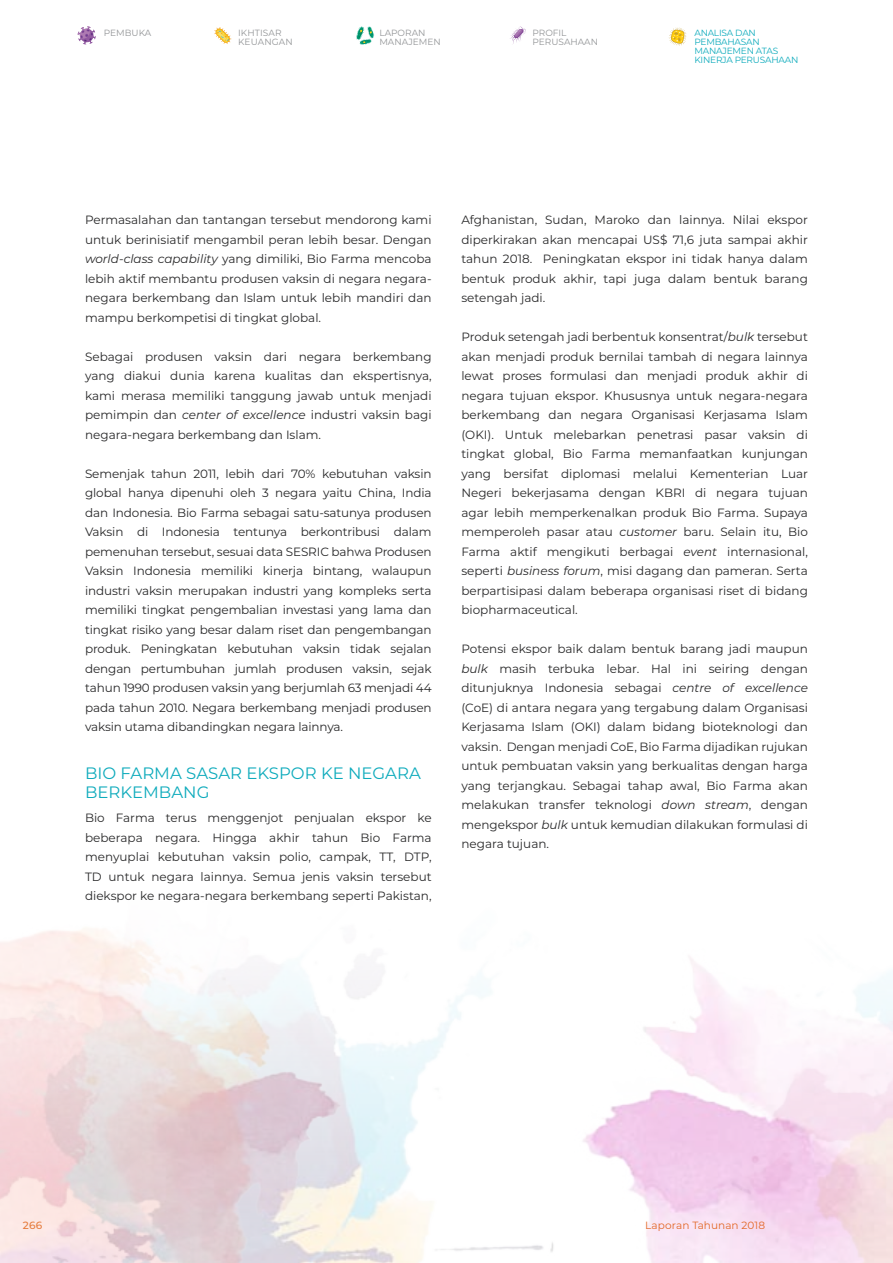
<style>
.page{position:relative;width:893px;height:1263px;background:#fff}
.page>*{position:absolute;margin:0;border:0;box-sizing:border-box;transform-origin:0 0}
.t1{font:16.5px/19.5px "Montserrat";color:#0eabbc}
.t2{font:12px/19.5px "Montserrat";color:#282829;text-align:justify}
.t3{font:10.5px "Montserrat";letter-spacing:.005em;color:#e36725}
.t4{font:500 10.5px "Montserrat";color:#e67c3d}
.t5{font:9px/9px "Montserrat";color:#939597}
.t6{font:9px/9px "Montserrat";letter-spacing:-.025em;color:#0eabbc}
.s1{font-style:italic}
</style>
<div class="page">
<svg style="left:78px;top:26px;width:18px;height:19px"></svg>
<svg style="left:214px;top:27px;width:17px;height:17px"></svg>
<svg style="left:356px;top:26px;width:18px;height:19px"></svg>
<svg style="left:510px;top:27px;width:16px;height:17px"></svg>
<svg style="left:669px;top:28px;width:17px;height:18px"></svg>
<p class="t5" style="left:104px;top:28px;width:49px">PEMBUKA</p>
<p class="t5" style="left:379px;top:28px;width:33px">Laporan<br>Mana</p>
<p class="t5" style="left:238px;top:28px;width:56px">IKHTISAR<br>KEUANGAN</p>
<p class="t5" style="left:408px;top:37px;width:12px">jemen</p>
<p class="t5" style="left:532px;top:28px;width:67px">Profil<br>PERUSAHAAN</p>
<p class="t6" style="left:694px;top:28px;width:105px">ANALISA DAN<br>PEMBAHASAN<br>MANAJEMEN ATAS<br>KINERJA PERUSAHAAN</p>
<p class="t2" style="left:85px;top:210px;width:348px">Permasalahan dan tantangan tersebut mendorong kami untuk berinisiatif mengambil peran lebih besar. Dengan <span class="s1">world-class capability</span> yang dimiliki, Bio Farma mencoba lebih aktif membantu produsen vaksin di negara negara&shy;negara berkembang dan Islam untuk lebih mandiri dan mampu berkompetisi di tingkat global.</p>
<p class="t2" style="left:85px;top:346px;width:348px">Sebagai produsen vaksin dari negara berkembang yang diakui dunia karena kualitas dan ekspertisnya, kami merasa memiliki tanggung jawab untuk menjadi pemimpin dan <span class="s1">center of excellence</span> industri vaksin bagi negara-negara berkembang dan Islam.</p>
<p class="t2" style="left:85px;top:463px;width:348px">Semenjak tahun 2011, lebih dari 70% kebutuhan vaksin global hanya dipenuhi oleh 3 negara yaitu China, India dan Indonesia. Bio Farma sebagai satu-satunya produsen Vaksin di Indonesia tentunya berkontribusi dalam pemenuhan tersebut, sesuai data SESR</p>
<p class="t2" style="left:85px;top:541px;width:348px;text-indent:232px">IC bahwa Produsen Vaksin Indonesia memiliki kinerja bintang, walaupun industri vaksin merupakan industri yang kompleks serta memiliki tingkat pengembalian investasi yang lama dan tingkat risiko yang besar dalam riset dan pengembangan produk. Peningkatan kebutuhan vaksin tidak sejalan dengan pertumbuhan jumlah produsen vaksin, sejak tahun 1990 produsen vaksin yang berjumlah 63 menjadi 44 pada tahun 2010. Negara berkembang menjadi produsen vaksin utama dibandingkan negara lainnya.</p>
<h1 class="t1" style="left:85px;top:763px;width:337px">BIO FARMA SASAR E KSPOR KE NEGARA<br>BERKEM BANG</h1>
<p class="t2" style="left:85px;top:808px;width:348px">Bio Farma terus menggenjot penjualan ekspor ke beberapa negara. Hingga akhir tahun Bio Farma menyuplai kebutuhan vaksin polio, campak, TT, DTP, TD untuk negara lainnya. Semua jenis vaksin tersebut diekspor ke negara-negara berkembang seperti Pakistan,</p>
<p class="t2" style="left:461px;top:210px;width:348px">Afghanistan, Sudan, Maroko dan lainnya. Nilai ekspor diperkirakan akan mencapai US$ 71,6 juta sampai akhir tahun 2018. Peningkatan ekspor ini tidak hanya dalam bentuk produk akhir, tapi juga dalam bentuk barang setengah jadi.</p>
<p class="t2" style="left:461px;top:327px;width:348px">Produk setengah jadi berbentuk konsentrat/<span class="s1">bulk</span> tersebut akan menjadi produk bernilai tambah di negara lainnya lewat proses formulasi dan menjadi produk akhir di negara tujuan ekspor. Khususnya untuk negara-negara berkembang dan negara Organisasi Kerjasama Islam (OKI). Untuk melebarkan penetrasi pasar vaksin di tingkat global, Bio Farma memanfaatkan kunjungan yang bersifat diplomasi melalui Kementerian Luar Negeri bekerjasama dengan KBRI di negara tujuan agar lebih memperkenalkan produk Bio Farma. Supaya memperoleh pasar atau <span class="s1">customer</span> baru. Selain itu, Bio Farma aktif mengikuti berbagai <span class="s1">event</span> internasional, seperti <span class="s1">business forum</span>, misi dagang dan pameran. Serta berpartisipasi dalam beberapa organisasi riset di bidang biopharmaceutical.</p>
<p class="t2" style="left:461px;top:639px;width:348px">Potensi ekspor baik dalam bentuk barang jadi maupun <span class="s1">bulk</span> masih terbuka lebar. Hal ini seiring dengan ditunjuknya Indonesia sebagai <span class="s1">centre of excellence </span>(CoE) di antara negara yang tergabung dalam Organisasi Kerjasama Islam (OKI) dalam bidang bioteknologi dan vaksin. Dengan menjadi CoE, Bio Farma dijadikan rujukan untuk pembuatan vaksin yang berkualitas dengan harga yang terjangkau. Sebagai tahap awal, Bio Farma akan melakukan transfer teknologi <span class="s1">down stream</span>, dengan mengekspor <span class="s1">bulk</span> untuk kemudian dilakukan formulasi di negara tujuan.</p>
<p class="t4" style="left:23px;top:1217px;width:21px">266</p>
<p class="t3" style="left:645px;top:1217px;width:122px">Laporan Tahunan 2018</p>
</div>
